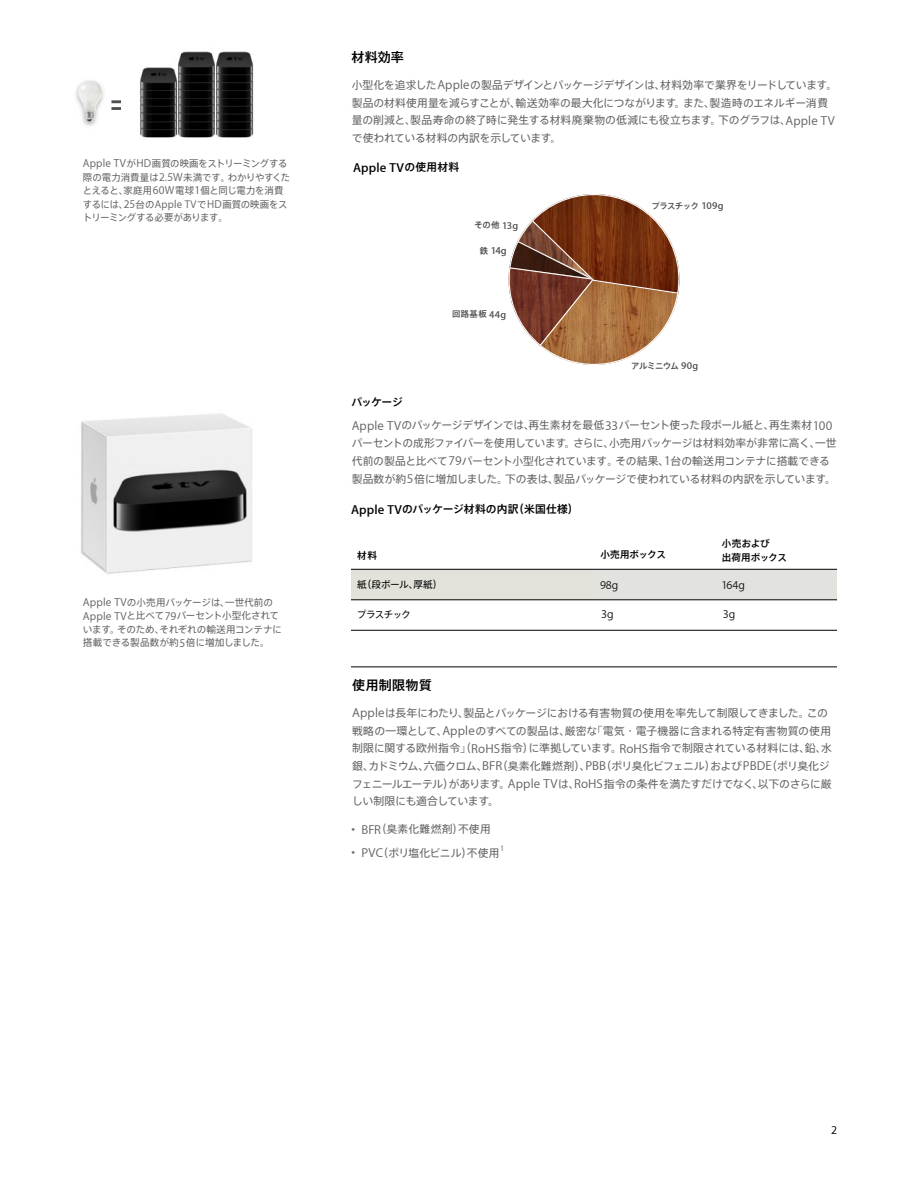
<style>
.page{position:relative;width:918px;height:1188px;background:#fff}
.page>*{position:absolute;margin:0;border:0;box-sizing:border-box;transform-origin:0 0}
.t1{font:italic 600 36px "Myriad Set";color:#4d4d4d}
.t2{font:600 13.05px "Myriad Set";color:#000}
.t3{font:500 13.05px "Axis Std";letter-spacing:.015em;color:#000}
.t4{font:12px "Myriad Set Text";color:#1a1918}
.t5{font:12px "Myriad Set Text";color:#000}
.t6{font:10.8px/17.7px "Axis Std";letter-spacing:-.02em;color:#636363}
.t7{font:10.8px/23.2px "Axis Std";letter-spacing:.005em;color:#636363}
.t8{font:500 10.8px "Axis Std";letter-spacing:-.005em;color:#000}
.t9{font:500 10.8px "Axis Std";letter-spacing:-.025em;color:#000}
.t10{font:600 10.5px "Myriad Set";color:#4d4d4d}
.t11{font:9.6px/13.5px "Axis Std";letter-spacing:-.04em;color:#636363}
.t12{font:9.6px/13.5px "Axis Std";letter-spacing:-.02em;color:#636363}
.t13{font:9.6px "Axis Std";letter-spacing:-.06em;color:#000}
.t14{font:500 9.6px "Axis Std";letter-spacing:-.035em;color:#000}
.t15{font:500 9.6px "Axis Std";letter-spacing:-.01em;color:#000}
.t16{font:500 8.4px "Axis Std";letter-spacing:-.055em;color:#4d4d4d}
.t17{font:8.25px "Myriad Set Text";color:#636363}
.s1{font-family:"Myriad Set Text";font-size:11.55px}
.s2{font-family:"Myriad Set Text";font-size:11.85px}
.s3{font-family:"Myriad Set Text";font-size:11.25px}
.s4{font-family:"Myriad Set Text";font-size:13.05px}
.s5{font-family:"Axis Std";font-weight:500;font-size:10.8px}
.s6{font-family:"Myriad Set";font-weight:600;font-size:10.35px}
.s7{font-family:"Axis Std";font-weight:500;font-size:8.4px}
.s8{font-family:"Myriad Set Text";font-size:13.35px}
.s9{font-family:"Myriad Set";font-weight:600;font-size:13.05px}
</style>
<div class="page">
<div style="left:594px;top:570px;width:243px;height:30px;background:#e2e2de"></div>
<div style="left:351px;top:569px;width:243px;height:31px;background:#e2e2da"></div>
<hr style="left:351px;top:630px;width:486px;height:1px;background:#000">
<hr style="left:351px;top:600px;width:486px;height:1px;background:#000">
<hr style="left:351px;top:569px;width:486px;height:1px;background:#000">
<hr style="left:351px;top:667px;width:486px;height:1px;background:#000">
<img style="left:75px;top:80px;width:29px;height:46px">
<img style="left:81px;top:413px;width:171px;height:161px">
<img style="left:140px;top:51px;width:114px;height:87px">
<svg style="left:508px;top:194px;width:172px;height:172px"></svg>
<h1 class="t1" style="left:110px;top:84px;width:23px">!</h1>
<p class="t11" style="left:83px;top:156px;width:209px"><span class="s1">())*+ -.</span>が<span class="s1">49</span>画質の映画をストリーミングする際の電力消費量は<span class="s2">&lt;=1&gt;</span>未満です。わかりやすくたとえると、家庭用<span class="s2">&amp;/&gt;</span>電球<span class="s2">%</span>個と同じ電力を消費するには、<span class="s2">&lt;1</span>台の<span class="s3">())*+ -.</span>で<span class="s1">49</span>画質の映画をストリーミングする必要があります。</p>
<p class="t12" style="left:83px;top:595px;width:200px"><span class="s1">())*+ -.</span>の小売用パッケージは、一世代前の<span class="s1">())*+ -.</span>と比べて<span class="s2">0#</span>パーセント小型化されています。そのため、それぞれの輸送用コンテナに搭載できる製品数が約<span class="s2">1</span>倍に増加しました。</p>
<p class="t3" style="left:352px;top:48px;width:54px">材料効率</p>
<p class="t6" style="left:352px;top:75px;width:487px">小型化を追求した<span class="s4">())*+</span>の製品デザインとパッケージデザインは、材料効率で業界をリードしています。製品の材料使用量を減らすことが、輸送効率の最大化につながります。また、製造時のエネルギー消費量の削減と、製品寿命の終了時に発生する材料廃棄物の低減にも役立ちます。下のグラフは、<span class="s4">())*+ -.</span>で使われている材料の内訳を示しています。</p>
<p class="t2" style="left:353px;top:161px;width:108px">())*+ ,-<span class="s5">の使用材料</span></p>
<p class="t16" style="left:474px;top:219px;width:45px">その他 <span class="s6">%&amp;$</span></p>
<p class="t10" style="left:480px;top:245px;width:28px"><span class="s7">鉄</span> %'$</p>
<p class="t9" style="left:351px;top:393px;width:53px">パッケージ</p>
<p class="t16" style="left:452px;top:308px;width:56px">回路基板 <span class="s6">''$</span></p>
<p class="t16" style="left:651px;top:199px;width:74px">プラスチック <span class="s6">%#"$</span></p>
<p class="t16" style="left:631px;top:359px;width:69px">アルミニウム <span class="s6">"#$</span></p>
<p class="t6" style="left:352px;top:416px;width:487px"><span class="s4">())*+ -.</span>のパッケージデザインでは、再生素材を最低<span class="s8">!!</span>パーセント使った段ボール紙と、再生素材<span class="s8">%//</span>パーセントの成形ファイバーを使用しています。さらに、小売用パッケージは材料効率が非常に高く、一世代前の製品と比べて<span class="s8">0#</span>パーセント小型化されています。その結果、<span class="s8">%</span>台の輸送用コンテナに搭載できる製品数が約<span class="s8">1</span>倍に増加しました。下の表は、製品パッケージで使われている材料の内訳を示しています。</p>
<p class="t8" style="left:351px;top:501px;width:229px"><span class="s9">())*+ ,-</span>のパッケージ材料の内訳（米国仕様）</p>
<p class="t15" style="left:357px;top:548px;width:22px">材料</p>
<p class="t13" style="left:357px;top:578px;width:87px">紙（段ボール、厚紙）</p>
<p class="t13" style="left:357px;top:608px;width:56px">プラスチック</p>
<p class="t3" style="left:352px;top:676px;width:81px">使用制限物質</p>
<p class="t15" style="left:722px;top:536px;width:49px">小売および</p>
<p class="t14" style="left:600px;top:548px;width:67px">小売用ボックス</p>
<p class="t14" style="left:722px;top:551px;width:67px">出荷用ボックス</p>
<p class="t4" style="left:600px;top:579px;width:20px">#$"</p>
<p class="t4" style="left:722px;top:579px;width:25px">%&amp;'"</p>
<p class="t4" style="left:601px;top:608px;width:14px">!"</p>
<p class="t4" style="left:723px;top:608px;width:14px">!"</p>
<p class="t6" style="left:352px;top:703px;width:482px"><span class="s4">())*+</span>は長年にわたり、製品とパッケージにおける有害物質の使用を率先して制限してきました。この戦略の一環として、<span class="s4">())*+</span>のすべての製品は、厳密な「電気・電子機器に含まれる特定有害物質の使用制限に関する欧州指令」（<span class="s4">2345</span>指令）に準拠しています。<span class="s4">2345</span>指令で制限されている材料には、鉛、水銀、カドミウム、六価クロム、<span class="s4">672</span>（臭素化難燃剤）、<span class="s4">866</span>（ポリ臭化ビフェニル）および<span class="s4">869:</span>（ポリ臭化ジフェニールエーテル）があります。<span class="s4">())*+ -.</span>は、<span class="s4">2345</span>指令の条件を満たすだけでなく、以下のさらに厳しい制限にも適合しています。</p>
<p class="t7" style="left:361px;top:817px;width:140px"><span class="s4">672</span>（臭素化難燃剤）不使用<br><span class="s4">8.;</span>（ポリ塩化ビニル）不使用</p>
<p class="t17" style="left:500px;top:844px;width:6px">%</p>
<p class="t5" style="left:831px;top:1124px;width:7px">&lt;</p>
</div>
